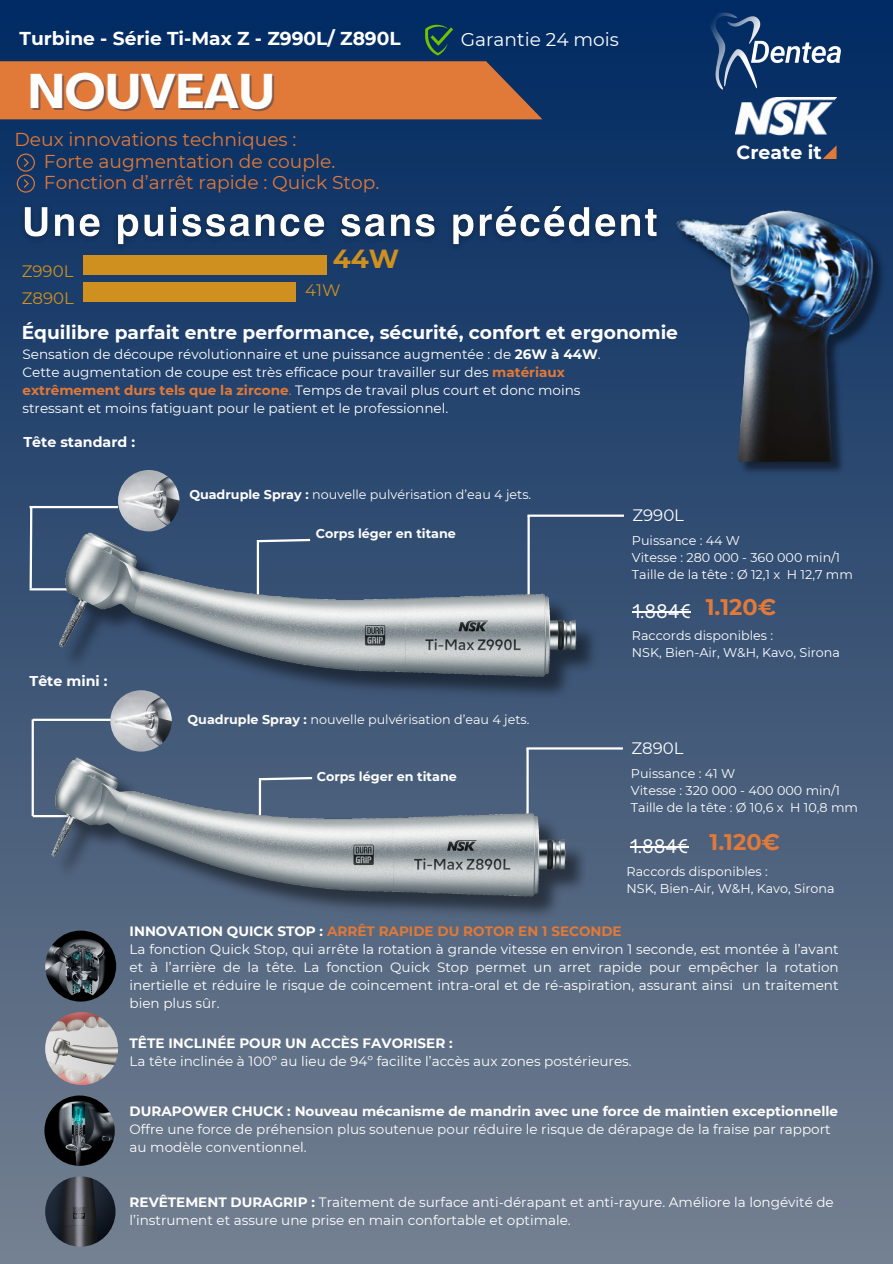
<style>
.page{position:relative;width:893px;height:1264px;background:#fff}
.page>*{position:absolute;margin:0;border:0;box-sizing:border-box;transform-origin:0 0}
.t1{font:700 48px "Agrandir";color:#fdfdfc}
.t2{font:700 26.1px "Montserrat";color:#cf9020}
.t3{font:700 22.5px "Montserrat";color:#e17938}
.t4{font:700 18.9px "Montserrat";color:#fff}
.t5{font:700 18.6px "Montserrat";color:#fff}
.t6{font:18.6px/21.3px "Montserrat";color:#e17938}
.t7{font:18.6px "Montserrat";color:#fff}
.t8{font:18px "Open Sauce One";color:#fff}
.t9{font:16.5px "Montserrat";color:#cf9020}
.t10{font:16.5px "Montserrat";color:#fdfdfc}
.t11{font:700 14.25px "Montserrat";color:#fff}
.t12{font:13.5px/18px "Montserrat";color:#fff}
.t13{font:700 13.5px "Montserrat";color:#fff}
.t14{font:700 13.5px "Montserrat";color:#e17938}
.t15{font:12.75px "Montserrat";color:#fff}
.t16{font:12.75px "Montserrat";color:#fdfdfc}
.t17{font:700 12.75px "Montserrat";color:#fdfdfc}
.s1{font-weight:700}
.s2{font-weight:700;color:#e17938}
.s3{color:#e17938}
.s4{color:#fff}
</style>
<div class="page">
<div style="left:0;top:0;width:892px;height:1263px;background:linear-gradient(to bottom,#002960,#747f8e)"></div>
<hr style="left:33px;top:718px;width:88px;height:3px;background:#fff">
<hr style="left:30px;top:588px;width:88px;height:2px;background:#fff">
<div style="left:0;top:61px;width:542px;height:58px;background:#e17938"></div>
<img style="left:14px;top:191px;width:637px;height:66px">
<div style="left:83px;top:255px;width:243px;height:20px;background:#cf9020"></div>
<div style="left:83px;top:282px;width:213px;height:19px;background:#cf9020"></div>
<img style="left:651px;top:168px;width:241px;height:309px">
<hr style="left:527px;top:514px;width:97px;height:3px;background:#fff">
<hr style="left:527px;top:515px;width:2px;height:97px;background:#fff">
<svg style="left:28px;top:505px;width:6px;height:85px"></svg>
<img style="left:56px;top:528px;width:551px;height:169px">
<hr style="left:526px;top:747px;width:97px;height:2px;background:#fff">
<hr style="left:526px;top:748px;width:2px;height:96px;background:#fff">
<hr style="left:30px;top:506px;width:88px;height:2px;background:#fff">
<svg style="left:257px;top:537px;width:55px;height:6px"></svg>
<img style="left:110px;top:690px;width:62px;height:61px;border-radius:50%">
<img style="left:118px;top:470px;width:61px;height:61px;border-radius:50%">
<img style="left:44px;top:1095px;width:71px;height:70px;border-radius:50%">
<img style="left:45px;top:930px;width:71px;height:71px;border-radius:50%">
<img style="left:45px;top:1012px;width:73px;height:72px;border-radius:50%">
<svg style="left:425px;top:25px;width:28px;height:30px"></svg>
<hr style="left:32px;top:719px;width:2px;height:97px;background:#fff">
<img style="left:0;top:753px;width:586px;height:172px">
<img style="left:45px;top:1176px;width:70px;height:70px;border-radius:50%">
<svg style="left:17px;top:153px;width:18px;height:39px"></svg>
<img style="left:735px;top:98px;width:101px;height:37px">
<svg style="left:822px;top:145px;width:14px;height:14px"></svg>
<img style="left:691px;top:3px;width:171px;height:93px">
<hr style="left:632px;top:611px;width:59px;height:1px;background:#fff">
<hr style="left:630px;top:846px;width:58px;height:1px;background:#fff">
<p class="t5" style="left:20px;top:27px;width:383px">Turbine - Série Ti-Max Z - Z990L/ Z890L</p>
<p class="t1" style="left:28px;top:72px;width:248px">NOUVEAU</p>
<h5 class="t6" style="left:44px;top:129px;width:293px;text-indent:-29px">Deux innovations techniques :<br>Forte augmentation de couple.</h5>
<h6 class="t6" style="left:44px;top:172px;width:337px">Fonction d’arrêt rapide : Quick Stop.</h6>
<p class="t7" style="left:461px;top:28px;width:159px">Garantie 24 mois</p>
<p class="t2" style="left:333px;top:243px;width:68px">44W</p>
<p class="t9" style="left:305px;top:280px;width:37px">41W</p>
<h5 class="t5" style="left:22px;top:321px;width:657px">Équilibre parfait entre performance, sécurité, confort et ergonomie</h5>
<p class="t12" style="left:22px;top:345px;width:579px">Sensation de découpe révolutionnaire et une puissance augmentée : de <span class="s1">26W à 44W</span>.<br>Cette augmentation de coupe est très efficace pour travailler sur des <span class="s2">matériaux extrêmement durs tels que la zircone</span><span class="s3">.</span> Temps de travail plus court et donc moins stressant et moins fatiguant pour le patient et le professionnel.</p>
<h3 class="t9" style="left:22px;top:261px;width:53px">Z990L</h3>
<p class="t9" style="left:22px;top:288px;width:54px">Z890L</p>
<p class="t11" style="left:23px;top:433px;width:113px">Tête standard :</p>
<p class="t16" style="left:189px;top:487px;width:343px"><span class="s1">Quadruple Spray :</span> nouvelle pulvérisation d’eau 4 jets.</p>
<p class="t4" style="left:736px;top:140px;width:86px">Create it</p>
<p class="t11" style="left:30px;top:672px;width:79px">Tête mini :</p>
<p class="t17" style="left:316px;top:526px;width:142px">Corps léger en titane</p>
<p class="t16" style="left:187px;top:711px;width:343px"><span class="s1">Quadruple Spray :</span> nouvelle pulvérisation d’eau 4 jets.</p>
<p class="t17" style="left:317px;top:768px;width:142px">Corps léger en titane</p>
<p class="t10" style="left:632px;top:505px;width:53px">Z990L</p>
<p class="t15" style="left:632px;top:533px;width:110px">Puissance : 44 W</p>
<p class="t15" style="left:632px;top:550px;width:210px">Vitesse : 280 000 - 360 000 min/1</p>
<p class="t15" style="left:632px;top:567px;width:222px">Taille de la tête : Ø 12,1 x H 12,7 mm</p>
<p class="t8" style="left:632px;top:599px;width:60px">1.884€</p>
<p class="t3" style="left:705px;top:593px;width:72px">1.120€</p>
<p class="t15" style="left:632px;top:628px;width:143px">Raccords disponibles :</p>
<h4 class="t15" style="left:632px;top:645px;width:209px">NSK, Bien-Air, W&amp;H, Kavo, Sirona</h4>
<h6 class="t10" style="left:631px;top:737px;width:54px">Z890L</h6>
<p class="t15" style="left:631px;top:765px;width:106px">Puissance : 41 W</p>
<p class="t15" style="left:631px;top:782px;width:211px">Vitesse : 320 000 - 400 000 min/1</p>
<p class="t15" style="left:631px;top:799px;width:229px">Taille de la tête : Ø 10,6 x H 10,8 mm</p>
<p class="t8" style="left:630px;top:835px;width:60px">1.884€</p>
<p class="t3" style="left:709px;top:828px;width:72px">1.120€</p>
<p class="t15" style="left:626px;top:863px;width:143px">Raccords disponibles :</p>
<p class="t15" style="left:626px;top:880px;width:209px">NSK, Bien-Air, W&amp;H, Kavo, Sirona</p>
<p class="t14" style="left:130px;top:922px;width:493px"><span class="s4">INNOVATION QUICK STOP :</span> ARRÊT RAPIDE DU ROTOR EN 1 SECONDE</p>
<p class="t12" style="left:130px;top:940px;width:710px;text-align:justify">La fonction Quick Stop, qui arrête la rotation à grande vitesse en environ 1 seconde, est montée à l’avant et à l’arrière de la tête. La fonction Quick Stop permet un arret rapide pour empêcher la rotation inertielle et réduire le risque de coincement intra-oral et de ré-aspiration, assurant ainsi un traitement bien plus sûr.</p>
<h6 class="t13" style="left:130px;top:1035px;width:324px">TÊTE INCLINÉE POUR UN ACCÈS FAVORISER :</h6>
<p class="t12" style="left:130px;top:1052px;width:503px">La tête inclinée à 100º au lieu de 94º facilite l’accès aux zones postérieures.</p>
<p class="t13" style="left:130px;top:1102px;width:710px">DURAPOWER CHUCK : Nouveau mécanisme de mandrin avec une force de maintien exceptionnelle</p>
<h4 class="t12" style="left:130px;top:1120px;width:702px">Offre une force de préhension plus soutenue pour réduire le risque de dérapage de la fraise par rapport au modèle conventionnel.</h4>
<p class="t12" style="left:130px;top:1192px;width:705px"><span class="s1">REVÊTEMENT DURAGRIP :</span> Traitement de surface anti-dérapant et anti-rayure. Améliore la longévité de l’instrument et assure une prise en main confortable et optimale.</p>
</div>
